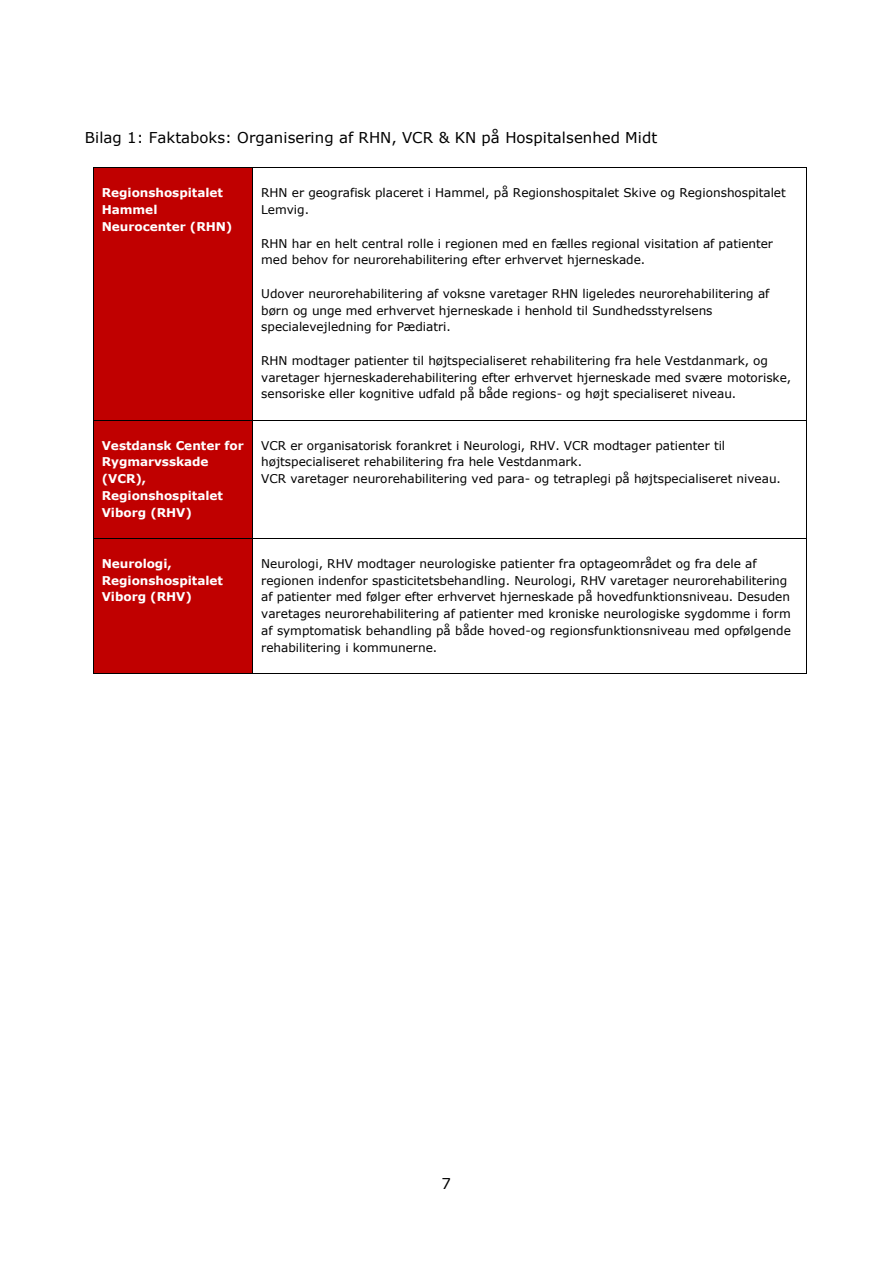
<style>
.page{position:relative;width:893px;height:1263px;background:#fff}
.page>*{position:absolute;margin:0;border:0;box-sizing:border-box;transform-origin:0 0}
.t1{font:15px "Verdana";color:#000}
.t2{font:12px/16.8px "Verdana";letter-spacing:-.005em;color:#000}
.t3{font:700 12px/16.8px "Verdana";color:#fff}
</style>
<div class="page">
<div style="left:94px;top:168px;width:159px;height:252px;background:#c00000"></div>
<hr style="left:94px;top:167px;width:159px;height:1px;background:#000">
<hr style="left:253px;top:167px;width:553px;height:1px;background:#000">
<hr style="left:93px;top:168px;width:1px;height:252px;background:#000">
<hr style="left:253px;top:168px;width:1px;height:252px;background:#000">
<hr style="left:806px;top:168px;width:1px;height:252px;background:#000">
<div style="left:94px;top:421px;width:159px;height:117px;background:#c00000"></div>
<hr style="left:94px;top:420px;width:159px;height:1px;background:#000">
<hr style="left:253px;top:420px;width:553px;height:1px;background:#000">
<hr style="left:93px;top:421px;width:1px;height:117px;background:#000">
<hr style="left:253px;top:421px;width:1px;height:117px;background:#000">
<hr style="left:806px;top:421px;width:1px;height:117px;background:#000">
<div style="left:94px;top:539px;width:159px;height:134px;background:#c00000"></div>
<hr style="left:94px;top:538px;width:159px;height:1px;background:#000">
<hr style="left:253px;top:538px;width:553px;height:1px;background:#000">
<hr style="left:93px;top:539px;width:1px;height:134px;background:#000">
<hr style="left:94px;top:673px;width:159px;height:1px;background:#000">
<hr style="left:253px;top:539px;width:1px;height:134px;background:#000">
<hr style="left:253px;top:673px;width:553px;height:1px;background:#000">
<hr style="left:806px;top:539px;width:1px;height:134px;background:#000">
<p class="t1" style="left:85px;top:128px;width:574px">Bilag 1: Faktaboks: Organisering af RHN, VCR &amp; KN på Hospitalsenhed Midt</p>
<p class="t3" style="left:102px;top:184px;width:132px">Regionshospitalet<br>Hammel<br>Neurocenter (RHN)</p>
<p class="t2" style="left:261px;top:184px;width:526px">RHN er geografisk placeret i Hammel, på Regionshospitalet Skive og Regionshospitalet<br>Lemvig.</p>
<p class="t2" style="left:261px;top:234px;width:513px">RHN har en helt central rolle i regionen med en fælles regional visitation af patienter med behov for neurorehabilitering efter erhvervet hjerneskade.</p>
<p class="t2" style="left:261px;top:285px;width:510px">Udover neurorehabilitering af voksne varetager RHN ligeledes neurorehabilitering af børn og unge med erhvervet hjerneskade i henhold til Sundhedsstyrelsens specialevejledning for Pædiatri.</p>
<p class="t2" style="left:261px;top:352px;width:532px">RHN modtager patienter til højtspecialiseret rehabilitering fra hele Vestdanmark, og varetager hjerneskaderehabilitering efter erhvervet hjerneskade med svære motoriske, sensoriske eller kognitive udfald på både regions- og højt specialiseret niveau.</p>
<p class="t3" style="left:102px;top:436px;width:144px">Vestdansk Center for<br>Rygmarvsskade (VCR),<br>Regionshospitalet<br>Viborg (RHV)</p>
<p class="t2" style="left:261px;top:436px;width:466px">VCR er organisatorisk forankret i Neurologi, RHV. VCR modtager patienter til højtspecialiseret rehabilitering fra hele Vestdanmark.</p>
<p class="t2" style="left:261px;top:470px;width:521px">VCR varetager neurorehabilitering ved para- og tetraplegi på højtspecialiseret niveau.</p>
<p class="t3" style="left:102px;top:555px;width:123px">Neurologi,<br>Regionshospitalet<br>Viborg (RHV)</p>
<p class="t2" style="left:261px;top:555px;width:531px">Neurologi, RHV modtager neurologiske patienter fra optageområdet og fra dele af regionen indenfor spasticitetsbehandling. Neurologi, RHV varetager neurorehabilitering af patienter med følger efter erhvervet hjerneskade på hovedfunktionsniveau. Desuden varetages neurorehabilitering af patienter med kroniske neurologiske sygdomme i form af symptomatisk behandling på både hoved-og regionsfunktionsniveau med opfølgende rehabilitering i kommunerne.</p>
<p class="t1" style="left:442px;top:1173px;width:11px">7</p>
</div>
